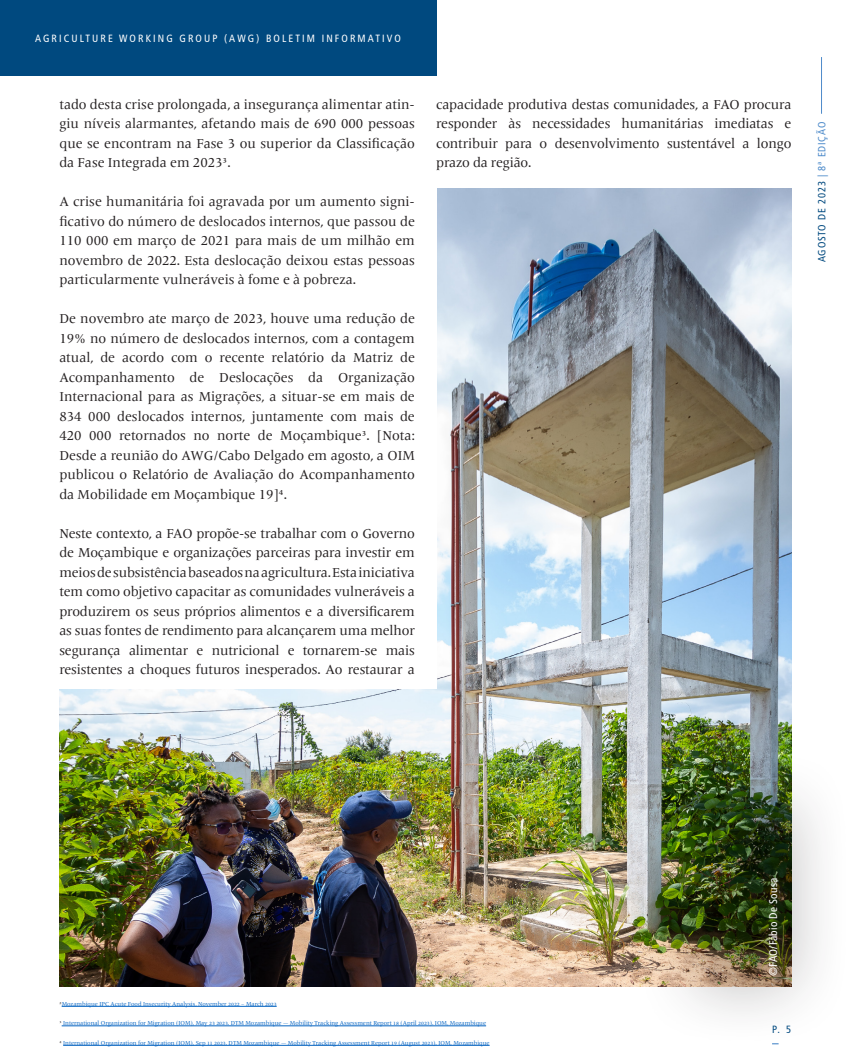
<style>
.page{position:relative;width:851px;height:1063px;background:#fff}
.page>*{position:absolute;margin:0;border:0;box-sizing:border-box;transform-origin:0 0}
.Testo_corrente{font:13.5px/19.5px "Frutiger Serif LT Pro";color:#231f20;text-align:justify}
.t1{font:condensed 11.25px "Frutiger LT Pro";letter-spacing:.02em;color:#fff}
.t2{font:condensed 10.5px "Frutiger LT Pro";letter-spacing:.2em;color:#fff}
.t3{font:condensed 10.5px "Frutiger LT Pro";letter-spacing:.08em;color:#00497f}
.Footnote_text{font:6px "Frutiger Serif LT Pro";color:#0563c1}
.s1{color:#4e8bca}
.s2{color:#231f20}
</style>
<div class="page">
<div style="left:0;top:0;width:436px;height:77px;background:#00497f"></div>
<hr style="left:821px;top:57px;width:1px;height:57px;background:#4e8bca">
<img style="left:59px;top:189px;width:732px;height:797px">
<div style="left:0;top:77px;width:436px;height:612px;background:#fff"></div>
<img style="left:635px;top:744px;width:185px;height:301px">
<img style="left:694px;top:802px;width:97px;height:184px">
<div style="left:769px;top:879px;width:17px;height:106px;background:#231f20;opacity:.75"></div>
<hr style="left:62px;top:1006px;width:214px;height:1px;background:#0563c1">
<hr style="left:62px;top:1026px;width:424px;height:1px;background:#0563c1">
<hr style="left:63px;top:1045px;width:426px;height:1px;background:#0563c1">
<p class="t2" style="left:35px;top:32px;width:367px">AGRICULTURE WORKING GROUP (AWG) BOLETIM INFORMATIVO</p>
<p class="Testo_corrente" style="left:59px;top:95px;width:357px">tado desta crise prolongada, a insegurança alimentar atin&shy;giu níveis alarmantes, afetando mais de 690 000 pessoas que se encontram na Fase 3 ou superior da Classificação da Fase Integrada em 20233.</p>
<p class="Testo_corrente" style="left:59px;top:192px;width:357px">A crise humanitária foi agravada por um aumento signi&shy;ficativo do número de deslocados internos, que passou de 110 000 em março de 2021 para mais de um milhão em novembro de 2022. Esta deslocação deixou estas pessoas particularmente vulneráveis à fome e à pobreza.</p>
<p class="Testo_corrente" style="left:59px;top:309px;width:357px">De novembro ate março de 2023, houve uma redução de 19% no número de deslocados internos, com a contagem atual, de acordo com o recente relatório da Matriz de Acompanhamento de Deslocações da Organização Internacional para as Migrações, a situar-se em mais de 834 000 deslocados internos, juntamente com mais de 420 000 retornados no norte de Moçambique3. [Nota:<br>Desde a reunião do AWG/Cabo Delgado em agosto, a OIM publicou o Relatório de Avaliação do Acompanhamento da Mobilidade em Moçambique 19]4.</p>
<p class="Testo_corrente" style="left:59px;top:524px;width:357px">Neste contexto, a FAO propõe-se trabalhar com o Governo de Moçambique e organizações parceiras para investir em meios de subsistência baseados na agricultura. Esta iniciativa tem como objetivo capacitar as comunidades vulneráveis a produzirem os seus próprios alimentos e a diversificarem as suas fontes de rendimento para alcançarem uma melhor segurança alimentar e nutricional e tornarem-se mais resistentes a choques futuros inesperados. Ao restaurar a</p>
<p class="Testo_corrente" style="left:436px;top:95px;width:357px">capacidade produtiva destas comunidades, a FAO procura responder às necessidades humanitárias imediatas e contribuir para o desenvolvimento sustentável a longo prazo da região.</p>
<p class="t3" style="left:815px;top:262px;width:142px;rotate:-90deg">AGOSTO DE 2023 <span class="s1">| 8ª EDIÇÃO</span></p>
<p class="Footnote_text" style="left:60px;top:1000px;width:218px"><span class="s2">2</span>Mozambique IPC Acute Food Insecurity Analysis, November 2022 – March 2023</p>
<p class="Footnote_text" style="left:60px;top:1020px;width:428px"><span class="s2">3</span> International Organization for Migration (IOM), May 23 2023. DTM Mozambique — Mobility Tracking Assessment Report 18 (April 2023). IOM, Mozambique</p>
<p class="Footnote_text" style="left:60px;top:1039px;width:431px"><span class="s2">4</span> International Organization for Migration (IOM), Sep 11 2023. DTM Mozambique — Mobility Tracking Assessment Report 19 (August 2023). IOM, Mozambique</p>
<p class="t1" style="left:766px;top:976px;width:100px;rotate:-90deg">©FAO/Fábio De Sousa</p>
<p class="t3" style="left:772px;top:1023px;width:21px">P. 5</p>
</div>
